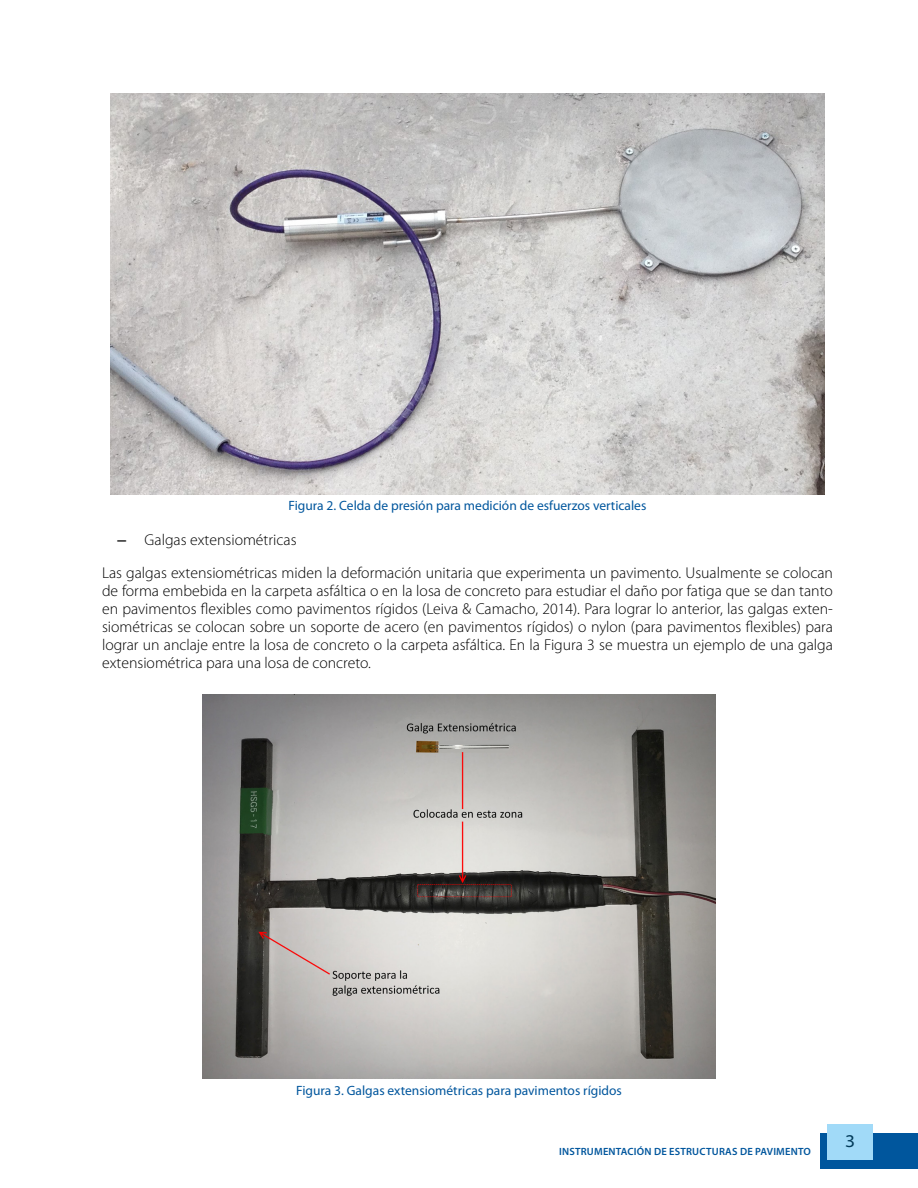
<style>
.page{position:relative;width:918px;height:1188px;background:#fff}
.page>*{position:absolute;margin:0;border:0;box-sizing:border-box;transform-origin:0 0}
.t1{font:semi-expanded 18px "Myriad Pro";color:#023b5a}
.t2{font:300 15.75px/18.1px "Myriad Pro";color:#000}
.t3{font:13.5px "Myriad Pro";color:#00569d}
.t4{font:600 10.5px "Myriad Pro";letter-spacing:.02em;color:#00569d}
.s1{font-family:"Arial";font-weight:400}
</style>
<div class="page">
<div style="left:820px;top:1134px;width:98px;height:35px;background:#00569d"></div>
<div style="left:828px;top:1124px;width:45px;height:35px;background:#a1daf8"></div>
<img style="left:110px;top:94px;width:715px;height:401px">
<img style="left:203px;top:694px;width:512px;height:384px">
<p class="t3" style="left:289px;top:497px;width:359px">Figura 2. Celda de presión para medición de esfuerzos verticales</p>
<p class="t2" style="left:102px;top:523px;width:732px;line-height:33.2px;text-indent:16px"><span class="s1">–</span> Galgas extensiométricas<br>Las galgas extensiométricas miden la deformación unitaria que experimenta un pavimento. Usualmente se colocan</p>
<p class="t2" style="left:102px;top:582px;width:732px;text-align:justify">de forma embebida en la carpeta asfáltica o en la losa de concreto para estudiar el daño por fatiga que se dan tanto en pavimentos flexibles como pavimentos rígidos (Leiva &amp; Camacho, 2014). Para lograr lo anterior, las galgas exten&shy;siométricas se colocan sobre un soporte de acero (en pavimentos rígidos) o nylon (para pavimentos flexibles) para lograr un anclaje entre la losa de concreto o la carpeta asfáltica. En la Figura 3 se muestra un ejemplo de una galga extensiométrica para una losa de concreto.</p>
<p class="t3" style="left:296px;top:1082px;width:327px">Figura 3. Galgas extensiométricas para pavimentos rígidos</p>
<p class="t4" style="left:559px;top:1144px;width:253px">INSTRUMENTACIÓN DE ESTRUCTURAS DE PAVIMENTO</p>
<p class="t1" style="left:845px;top:1131px;width:12px">3</p>
</div>
